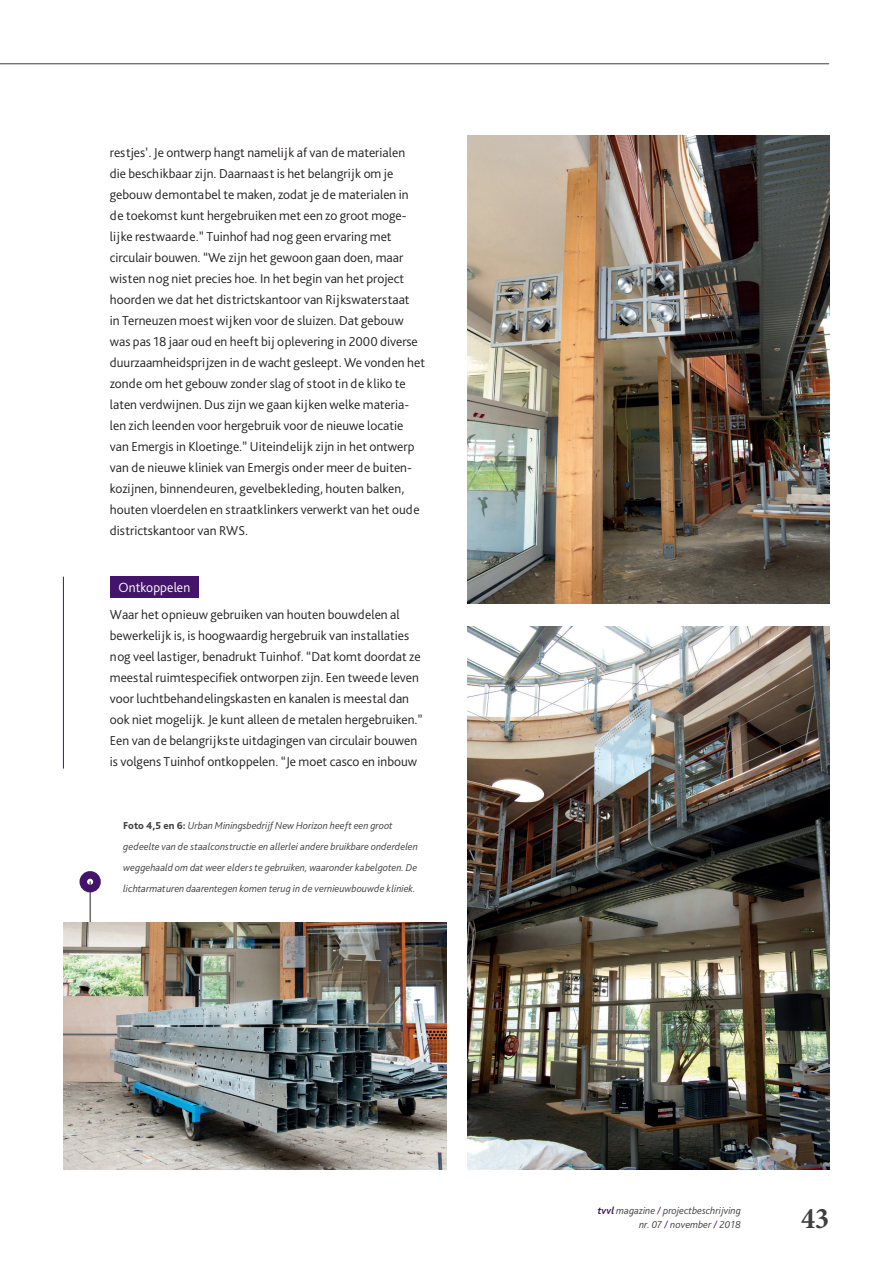
<style>
.page{position:relative;width:893px;height:1263px;background:#fff}
.page>*{position:absolute;margin:0;border:0;box-sizing:border-box;transform-origin:0 0}
.t1{font:700 condensed 30px "Minion Pro";color:#3e3e3f}
.t2{font:300 13.95px "Bliss Pro";letter-spacing:.01em;color:#fff}
.t3{font:300 13.5px/21px "Bliss Pro";color:#231f20}
.t4{font:italic 300 10.5px/21px "Bliss Pro";color:#3e3e3f}
.s1{font-weight:800;font-style:normal}
.s2{font-weight:700;color:#44146b}
.s3{color:#44146b}
</style>
<div class="page">
<hr style="left:0;top:63px;width:829px;height:1px;background:#3e3e3f">
<hr style="left:63px;top:577px;width:1px;height:191px;background:#44146b">
<div style="left:110px;top:576px;width:89px;height:22px;background:#44146b"></div>
<img style="left:468px;top:626px;width:361px;height:543px">
<hr style="left:90px;top:882px;width:1px;height:75px;background:#231f20">
<div style="left:80px;top:871px;width:21px;height:21px;border:8px solid #44146b;border-radius:50%"></div>
<img style="left:63px;top:923px;width:383px;height:246px">
<img style="left:468px;top:136px;width:361px;height:468px">
<p class="t3" style="left:110px;top:141px;width:317px">restjes’. Je ontwerp hangt namelijk af van de materialen<br>die beschikbaar zijn. Daarnaast is het belangrijk om je gebouw demontabel te maken, zodat je de materialen in de toekomst kunt hergebruiken met een zo groot moge&shy;lijke restwaarde.” Tuinhof had nog geen ervaring met circulair bouwen. “We zijn het gewoon gaan doen, maar wisten nog niet precies hoe. In het begin van het project hoorden we dat het districtskantoor van Rijkswaterstaat<br>in Terneuzen moest wijken voor de sluizen. Dat gebouw was pas 18 jaar oud en heeft bij oplevering in 2000 diverse duurzaamheidsprijzen in de wacht gesleept. We vonden het zonde om het gebouw zonder slag of stoot in de kliko te laten verdwijnen. Dus zijn we gaan kijken welke materia&shy;len zich leenden voor hergebruik voor de nieuwe locatie van Emergis in Kloetinge.” Uiteindelijk zijn in het ontwerp van de nieuwe kliniek van Emergis onder meer de buiten&shy;kozijnen, binnendeuren, gevelbekleding, houten balken, houten vloerdelen en straatklinkers verwerkt van het oude districtskantoor van RWS.</p>
<p class="t2" style="left:118px;top:579px;width:73px">Ontkoppelen</p>
<p class="t3" style="left:110px;top:603px;width:314px">Waar het opnieuw gebruiken van houten bouwdelen al bewerkelijk is, is hoogwaardig hergebruik van installaties nog veel lastiger, benadrukt Tuinhof. “Dat komt doordat ze meestal ruimtespecifiek ontworpen zijn. Een tweede leven voor luchtbehandelingskasten en kanalen is meestal dan ook niet mogelijk. Je kunt alleen de metalen hergebruiken.” Een van de belangrijkste uitdagingen van circulair bouwen is volgens Tuinhof ontkoppelen. “Je moet casco en inbouw</p>
<p class="t4" style="left:123px;top:814px;width:296px"><span class="s1">Foto 4,5 en 6:</span> Urban Miningsbedrijf New Horizon heeft een groot gedeelte van de staalconstructie en allerlei andere bruikbare onderdelen weggehaald om dat weer elders te gebruiken, waaronder kabelgoten. De lichtarmaturen daarentegen komen terug in de vernieuwbouwde kliniek.</p>
<p class="t4" style="left:598px;top:1204px;width:145px;line-height:13.5px;text-align:right"><span class="s2">tvvl</span> magazine <span class="s3">/</span> projectbeschrijving nr<span class="s3">.</span> 07 <span class="s3">/</span> november <span class="s3">/</span> 2018</p>
<h1 class="t1" style="left:801px;top:1197px;width:29px">43</h1>
</div>
